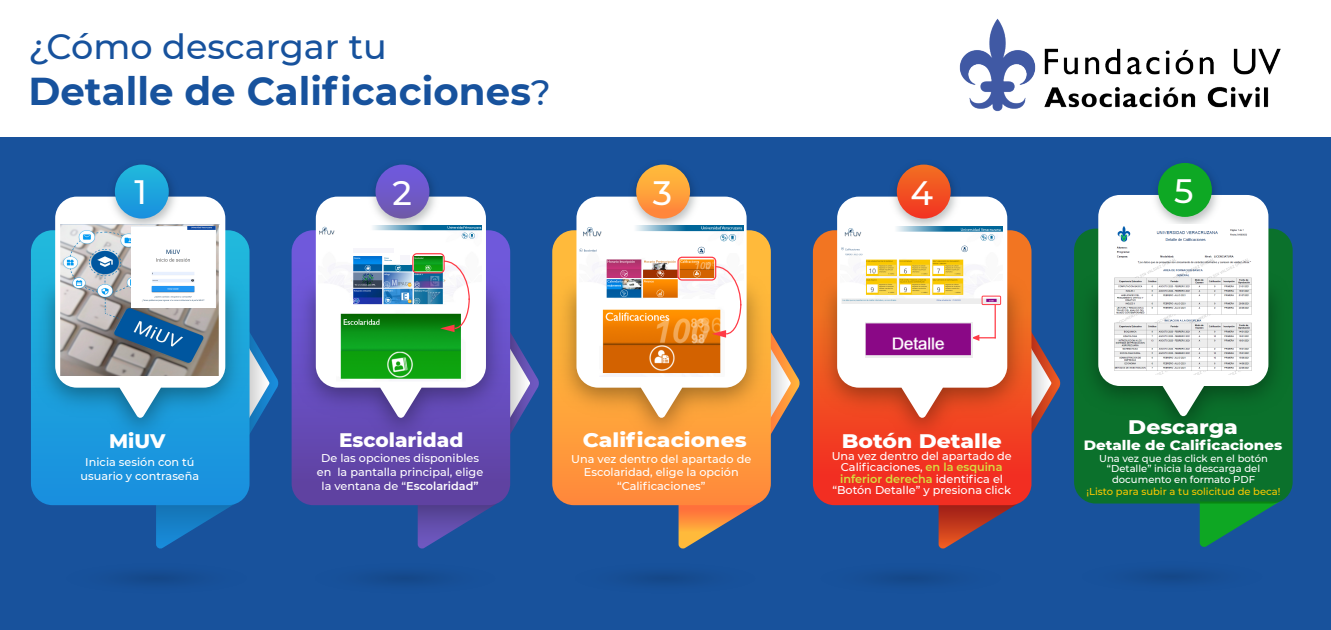
<style>
.page{position:relative;width:1331px;height:630px;background:#fff}
.page>*{position:absolute;margin:0;border:0;box-sizing:border-box;transform-origin:0 0}
.t1{font:700 38.75px "Montserrat";color:#17529d}
.t2{font:500 35px "Montserrat";color:#17529d}
.t3{font:500 33.75px "Montserrat";color:#fff}
.t4{font:800 20px "Montserrat";color:#fff;scale:1.09 1}
.t5{font:800 20px "Montserrat";color:#fff}
.t6{font:800 13.75px "Montserrat";color:#fff;scale:1.09 1}
.t7{font:500 11.25px/13.8px "Montserrat";color:#fff;text-align:center}
.t8{font:500 10px/10px "Montserrat";color:#fff;text-align:center}
.t9{font:500 10px "Montserrat";color:#fac800}
.s1{font-weight:500;font-size:35px}
.s2{font-weight:600}
.s3{font-weight:600;color:#d7de40}
</style>
<div class="page">
<div style="left:0;top:14px;width:1331px;height:615px;background:#18529c"></div>
<div style="left:0;top:0;width:1331px;height:136px;background:#fff"></div>
<svg style="left:156px;top:505px;width:76px;height:44px"></svg>
<svg style="left:31px;top:230px;width:219px;height:275px"></svg>
<img style="left:31px;top:249px;width:1001px;height:220px">
<svg style="left:55px;top:196px;width:170px;height:222px;fill:#fff"></svg>
<img style="left:104px;top:167px;width:78px;height:57px">
<div style="left:115px;top:164px;width:54px;height:54px;background:linear-gradient(to bottom,#20b5d8,#1a92df);border-radius:27px"></div>
<svg style="left:938px;top:505px;width:77px;height:44px"></svg>
<svg style="left:1031px;top:328px;width:21px;height:109px"></svg>
<svg style="left:813px;top:230px;width:218px;height:275px"></svg>
<svg style="left:837px;top:196px;width:170px;height:222px;fill:#fff"></svg>
<img style="left:886px;top:167px;width:77px;height:59px">
<div style="left:897px;top:164px;width:54px;height:54px;background:linear-gradient(to bottom,#e66f28,#f63520);border-radius:27px"></div>
<svg style="left:418px;top:505px;width:76px;height:44px"></svg>
<svg style="left:510px;top:328px;width:29px;height:109px"></svg>
<svg style="left:292px;top:230px;width:218px;height:275px"></svg>
<svg style="left:316px;top:196px;width:170px;height:222px;fill:#fff"></svg>
<img style="left:364px;top:168px;width:78px;height:57px">
<div style="left:375px;top:164px;width:54px;height:54px;background:linear-gradient(to bottom,#6a58df,#725aae);border-radius:27px"></div>
<svg style="left:678px;top:505px;width:77px;height:44px"></svg>
<svg style="left:771px;top:328px;width:29px;height:109px"></svg>
<svg style="left:552px;top:230px;width:219px;height:275px"></svg>
<svg style="left:576px;top:196px;width:171px;height:222px;fill:#fff"></svg>
<img style="left:626px;top:167px;width:77px;height:58px">
<div style="left:636px;top:164px;width:54px;height:54px;background:linear-gradient(to bottom,#f2ba40,#ff863a);border-radius:27px"></div>
<img style="left:61px;top:224px;width:158px;height:151px">
<img style="left:131px;top:226px;width:84px;height:81px">
<img style="left:319px;top:225px;width:162px;height:79px">
<hr style="left:353px;top:248px;width:40px;height:4px;background:#f6f5fa">
<div style="left:401px;top:255px;width:9px;height:9px;background:#f6f5fa"></div>
<div style="left:412px;top:253px;width:33px;height:20px;border:1px solid #ff3b46;border-radius:4px"></div>
<img style="left:336px;top:310px;width:130px;height:71px">
<svg style="left:440px;top:260px;width:30px;height:72px"></svg>
<svg style="left:154px;top:272px;width:8px;height:2px"></svg>
<img style="left:579px;top:225px;width:164px;height:73px">
<img style="left:600px;top:307px;width:124px;height:69px">
<div style="left:677px;top:256px;width:39px;height:24px;border:1px solid #ff3b46;border-radius:4px"></div>
<svg style="left:712px;top:265px;width:30px;height:72px"></svg>
<div style="left:705px;top:248px;width:38px;height:5px;background:#fff"></div>
<img style="left:841px;top:226px;width:162px;height:78px">
<div style="left:982px;top:295px;width:19px;height:10px;border:1px solid #ff3b46"></div>
<svg style="left:972px;top:334px;width:24px;height:6px"></svg>
<hr style="left:994px;top:304px;width:2px;height:34px;background:#ff3b46">
<svg style="left:1200px;top:502px;width:79px;height:45px"></svg>
<div style="left:1074px;top:228px;width:219px;height:275px;background:#0b712c;border-radius:22px"></div>
<img style="left:1052px;top:248px;width:241px;height:219px">
<svg style="left:1098px;top:195px;width:170px;height:221px;fill:#fff"></svg>
<img style="left:1147px;top:162px;width:77px;height:62px">
<div style="left:1158px;top:163px;width:54px;height:54px;background:#0ea824;border-radius:50%"></div>
<img style="left:866px;top:322px;width:106px;height:35px">
<hr style="left:968px;top:248px;width:35px;height:4px;background:#fff">
<img style="left:1104px;top:224px;width:157px;height:150px">
<hr style="left:1158px;top:245px;width:82px;height:4px;background:#fff">
<hr style="left:1134px;top:249px;width:108px;height:4px;background:#fff">
<hr style="left:1134px;top:254px;width:18px;height:4px;background:#fff">
<hr style="left:1176px;top:254px;width:17px;height:4px;background:#fff">
<img style="left:959px;top:18px;width:322px;height:94px">
<div style="left:1132px;top:244px;width:28px;height:7px;background:#fff"></div>
<h2 class="t2" style="left:28px;top:22px;width:360px">¿Cómo descargar tu</h2>
<h1 class="t1" style="left:28px;top:63px;width:524px">Detalle de Calificaciones<span class="s1">?</span></h1>
<h3 class="t3" style="left:135px;top:169px;width:14px">1</h3>
<h3 class="t3" style="left:392px;top:169px;width:21px">2</h3>
<h3 class="t3" style="left:653px;top:169px;width:21px">3</h3>
<h3 class="t3" style="left:910px;top:169px;width:24px">4</h3>
<h3 class="t3" style="left:1174px;top:167px;width:21px">5</h3>
<h3 class="t5" style="left:109px;top:426px;width:58px">MiUV</h3>
<p class="t7" style="left:81px;top:454px;width:120px">Inicia sesión con tú usuario y contraseña</p>
<h3 class="t5" style="left:339px;top:424px;width:126px">Escolaridad</h3>
<p class="t7" style="left:317px;top:450px;width:168px">De las opciones disponibles en la pantalla principal, elige la ventana de “<span class="s2">Escolaridad”</span></p>
<h3 class="t4" style="left:583px;top:425px;width:152px">Calificaciones</h3>
<p class="t7" style="left:571px;top:451px;width:182px">Una vez dentro del apartado de<br>Escolaridad, elige la opción “Calificaciones”</p>
<h3 class="t4" style="left:842px;top:425px;width:148px">Botón Detalle</h3>
<p class="t7" style="left:832px;top:449px;width:182px;line-height:11.2px">Una vez dentro del apartado de<br>Calificaciones, <span class="s3">en la esquina inferior derecha</span> identifica el “Botón Detalle” y presiona click</p>
<h3 class="t4" style="left:1128px;top:411px;width:102px">Descarga</h3>
<p class="t6" style="left:1084px;top:434px;width:184px">Detalle de Calificaciones</p>
<p class="t8" style="left:1099px;top:453px;width:170px">Una vez que das click en el botón “Detalle” inicia la descarga del documento en formato PDF</p>
<p class="t9" style="left:1086px;top:484px;width:196px">¡Listo para subir a tu solicitud de beca!</p>
</div>
